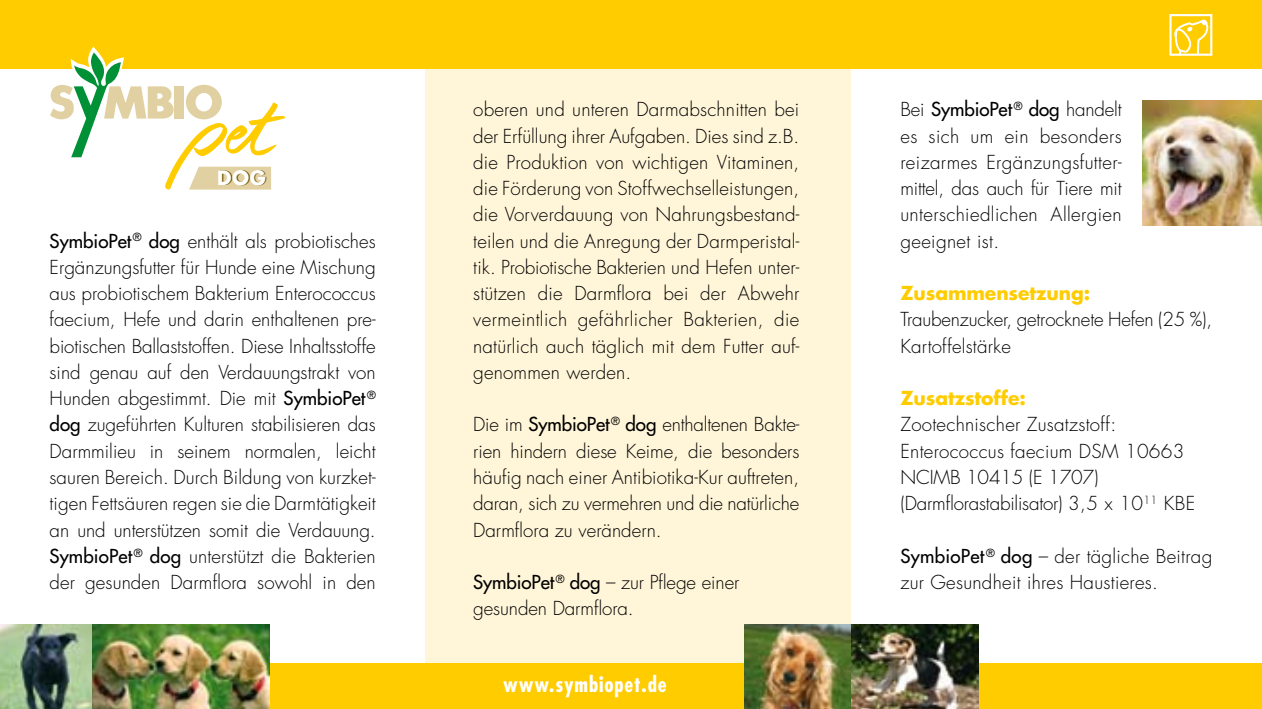
<style>
.page{position:relative;width:1262px;height:709px;background:#fff}
.page>*{position:absolute;margin:0;border:0;box-sizing:border-box;transform-origin:0 0}
.t1{font:700 condensed 21.25px "Futura Std";letter-spacing:.04em;color:#fff}
.t2{font:700 19.25px "Futura Std";color:#745802}
.t3{font:300 18.75px/26.2px "Futura Std";letter-spacing:.01em;color:#000;text-align:justify}
.t4{font:300 18.75px/26.2px "Futura Std";letter-spacing:-.01em;color:#000}
.t5{font:700 18.75px "Futura Std";letter-spacing:-.005em;color:#fc0}
.s1{font-weight:500}
</style>
<div class="page">
<div style="left:425px;top:0;width:425px;height:709px;background:#fff5d8"></div>
<div style="left:0;top:664px;width:1261px;height:45px;background:#fc0"></div>
<img style="left:744px;top:625px;width:234px;height:84px">
<img style="left:1142px;top:100px;width:119px;height:126px">
<img style="left:0;top:625px;width:269px;height:84px">
<div style="left:0;top:0;width:1261px;height:68px;background:#fc0"></div>
<svg style="left:1169px;top:14px;width:43px;height:42px"></svg>
<svg style="left:50px;top:46px;width:235px;height:144px"></svg>
<p class="t2" style="left:218px;top:165px;width:50px">DOG</p>
<p class="t3" style="left:50px;top:228px;width:328px"><span class="s1">SymbioPet</span> <sup>®</sup> <span class="s1">dog</span> enthält als probiotisches Ergänzungsfutter für Hunde eine Mischung aus probiotischem Bakterium Enterococcus faecium, Hefe und darin enthaltenen pre&shy;biotischen Ballaststoffen. Diese Inhaltsstoffe sind genau auf den Verdauungstrakt von Hunden abgestimmt. Die mit <span class="s1">SymbioPet</span> <sup>® </sup><span class="s1">dog</span> zugeführten Kulturen stabilisieren das Darmmilieu in seinem normalen, leicht sauren Bereich. Durch Bildung von kurzket&shy;tigen Fettsäuren regen sie die Darmtätigkeit an und unterstützen somit die Verdauung.<br><span class="s1">SymbioPet</span> <sup>®</sup> <span class="s1">dog</span> unterstützt die Bakterien der gesunden Darmflora sowohl in den</p>
<p class="t3" style="left:473px;top:97px;width:328px">oberen und unteren Darmabschnitten bei der Erfüllung ihrer Aufgaben. Dies sind z.B. die Produktion von wichtigen Vitaminen, die Förderung von Stoffwechselleistungen, die Vorverdauung von Nahrungsbestand&shy;teilen und die Anregung der Darmperistal&shy;tik. Probiotische Bakterien und Hefen unter&shy;stützen die Darmflora bei der Abwehr vermeintlich gefährlicher Bakterien, die natürlich auch täglich mit dem Futter auf&shy;genommen werden.</p>
<p class="t3" style="left:473px;top:412px;width:328px">Die im <span class="s1">SymbioPet</span> <sup>®</sup> <span class="s1">dog</span> enthaltenen Bakte&shy;rien hindern diese Keime, die besonders häufig nach einer Antibiotika-Kur auftreten, daran, sich zu vermehren und die natürliche Darmflora zu verändern.</p>
<p class="t3" style="left:473px;top:569px;width:268px"><span class="s1">SymbioPet</span> <sup>®</sup> <span class="s1">dog</span> – zur Pflege einer gesunden Darmflora.</p>
<p class="t1" style="left:503px;top:670px;width:165px">www.symbiopet.de</p>
<p class="t3" style="left:900px;top:97px;width:223px">Bei <span class="s1">SymbioPet</span> <sup>®</sup> <span class="s1">dog</span> handelt es sich um ein besonders reizarmes Ergänzungsfutter&shy;mittel, das auch für Tiere mit unterschiedlichen Allergien geeignet ist.</p>
<p class="t5" style="left:900px;top:281px;width:191px">Zusammensetzung:</p>
<p class="t4" style="left:900px;top:307px;width:313px">Traubenzucker, getrocknete Hefen (25 %),<br>Kartoffelstärke</p>
<p class="t5" style="left:900px;top:386px;width:127px">Zusatzstoffe:</p>
<p class="t3" style="left:900px;top:412px;width:296px;text-align:left">Zootechnischer Zusatzstoff:<br>Enterococcus faecium DSM 10663<br>NCIMB 10415 (E 1707) (Darmflorastabilisator) 3,5 x 10<sup>11</sup> KBE</p>
<p class="t3" style="left:900px;top:543px;width:313px"><span class="s1">SymbioPet</span> <sup>®</sup> <span class="s1">dog</span> – der tägliche Beitrag zur Gesundheit ihres Haustieres.</p>
</div>
